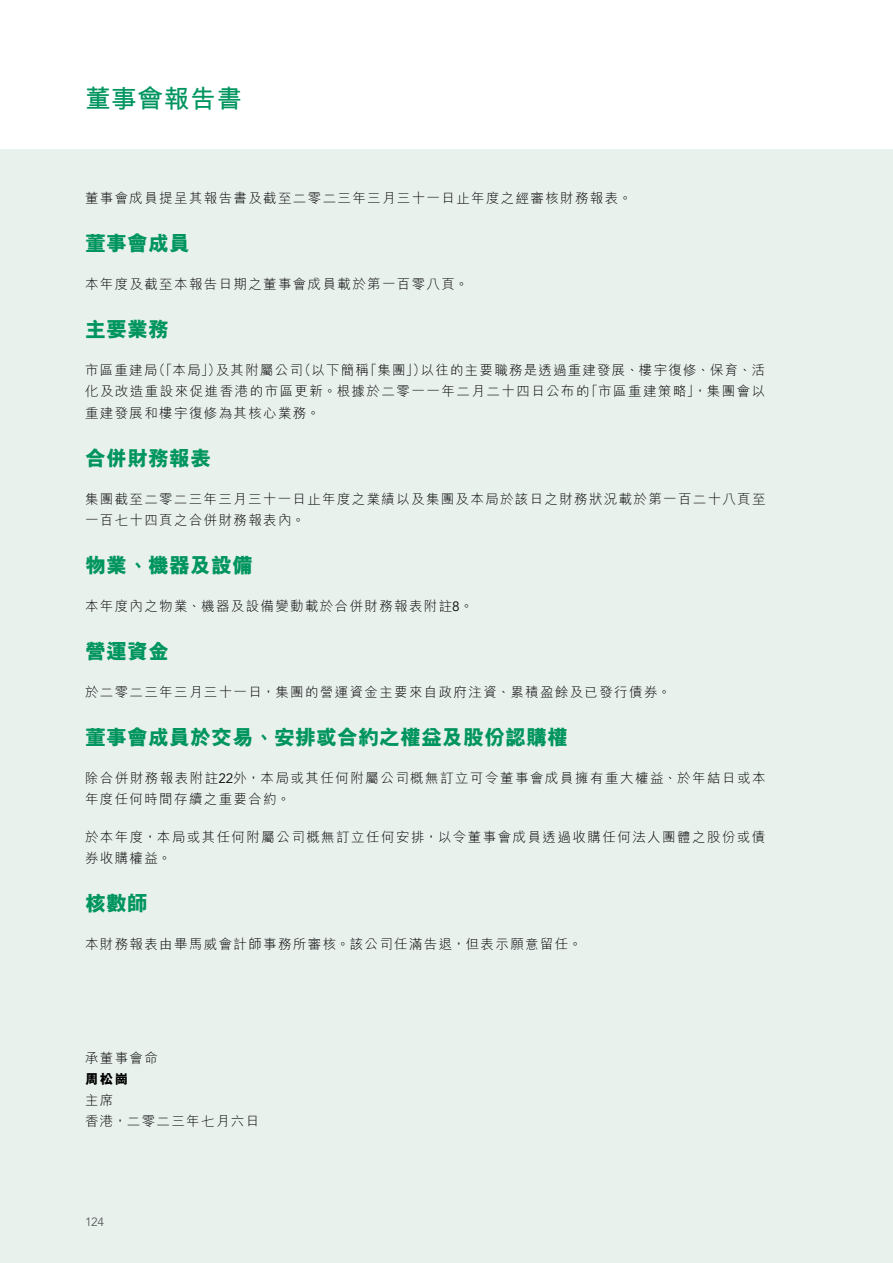
<style>
.page{position:relative;width:893px;height:1263px;background:#fff}
.page>*{position:absolute;margin:0;border:0;box-sizing:border-box;transform-origin:0 0}
.t1{font:700 25.5px "M Hei HK";letter-spacing:.03em;color:#00955f}
.t2{font:800 21px "M Hei HK";color:#00955f}
.t3{font:300 13.5px/21px "M Hei HK";letter-spacing:.1em;color:#000}
.t4{font:800 13.5px "M Hei HK";color:#000}
.t5{font:12px "Avenir";color:#58595b}
.s1{font-family:"Avenir";font-weight:400}
</style>
<div class="page">
<div style="left:0;top:149px;width:893px;height:1114px;background:#e9f1ed"></div>
<h1 class="t1" style="left:85px;top:80px;width:158px">董事會報告書</h1>
<p class="t3" style="left:85px;top:187px;width:548px">董事會成員提呈其報告書及截至二零二三年三月三十一日止年度之經審核財務報表。</p>
<h2 class="t2" style="left:85px;top:230px;width:106px">董事會成員</h2>
<p class="t3" style="left:85px;top:273px;width:385px">本年度及截至本報告日期之董事會成員載於第一百零八頁。</p>
<h2 class="t2" style="left:85px;top:316px;width:85px">主要業務</h2>
<p class="t3" style="left:85px;top:359px;width:682px;text-align:justify">市區重建局（「本局」）及其附屬公司（以下簡稱「集團」）以往的主要職務是透過重建發展、樓宇復修、保育、活化及改造重設來促進香港的市區更新。根據於二零一一年二月二十四日公布的「市區重建策略」，集團會以重建發展和樓宇復修為其核心業務。</p>
<h2 class="t2" style="left:85px;top:444px;width:127px">合併財務報表</h2>
<p class="t3" style="left:85px;top:487px;width:682px">集團截至二零二三年三月三十一日止年度之業績以及集團及本局於該日之財務狀況載於第一百二十八頁至一百七十四頁之合併財務報表內。</p>
<h2 class="t2" style="left:85px;top:551px;width:169px">物業、機器及設備</h2>
<p class="t3" style="left:85px;top:595px;width:390px">本年度內之物業、機器及設備變動載於合併財務報表附註<span class="s1">8</span>。</p>
<h2 class="t2" style="left:85px;top:637px;width:85px">營運資金</h2>
<p class="t3" style="left:85px;top:681px;width:587px">於二零二三年三月三十一日，集團的營運資金主要來自政府注資、累積盈餘及已發行債券。</p>
<h2 class="t2" style="left:85px;top:723px;width:484px">董事會成員於交易、安排或合約之權益及股份認購權</h2>
<p class="t3" style="left:85px;top:767px;width:682px">除合併財務報表附註<span class="s1">22</span>外，本局或其任何附屬公司概無訂立可令董事會成員擁有重大權益、於年結日或本年度任何時間存續之重要合約。</p>
<p class="t3" style="left:85px;top:826px;width:682px">於本年度，本局或其任何附屬公司概無訂立任何安排，以令董事會成員透過收購任何法人團體之股份或債券收購權益。</p>
<h2 class="t2" style="left:85px;top:889px;width:64px">核數師</h2>
<p class="t3" style="left:85px;top:933px;width:498px">本財務報表由畢馬威會計師事務所審核。該公司任滿告退，但表示願意留任。</p>
<p class="t3" style="left:85px;top:1047px;width:74px">承董事會命</p>
<p class="t4" style="left:85px;top:1070px;width:45px">周松崗</p>
<p class="t3" style="left:85px;top:1089px;width:176px">主席<br>香港，二零二三年七月六日</p>
<p class="t5" style="left:85px;top:1214px;width:21px">124</p>
</div>
